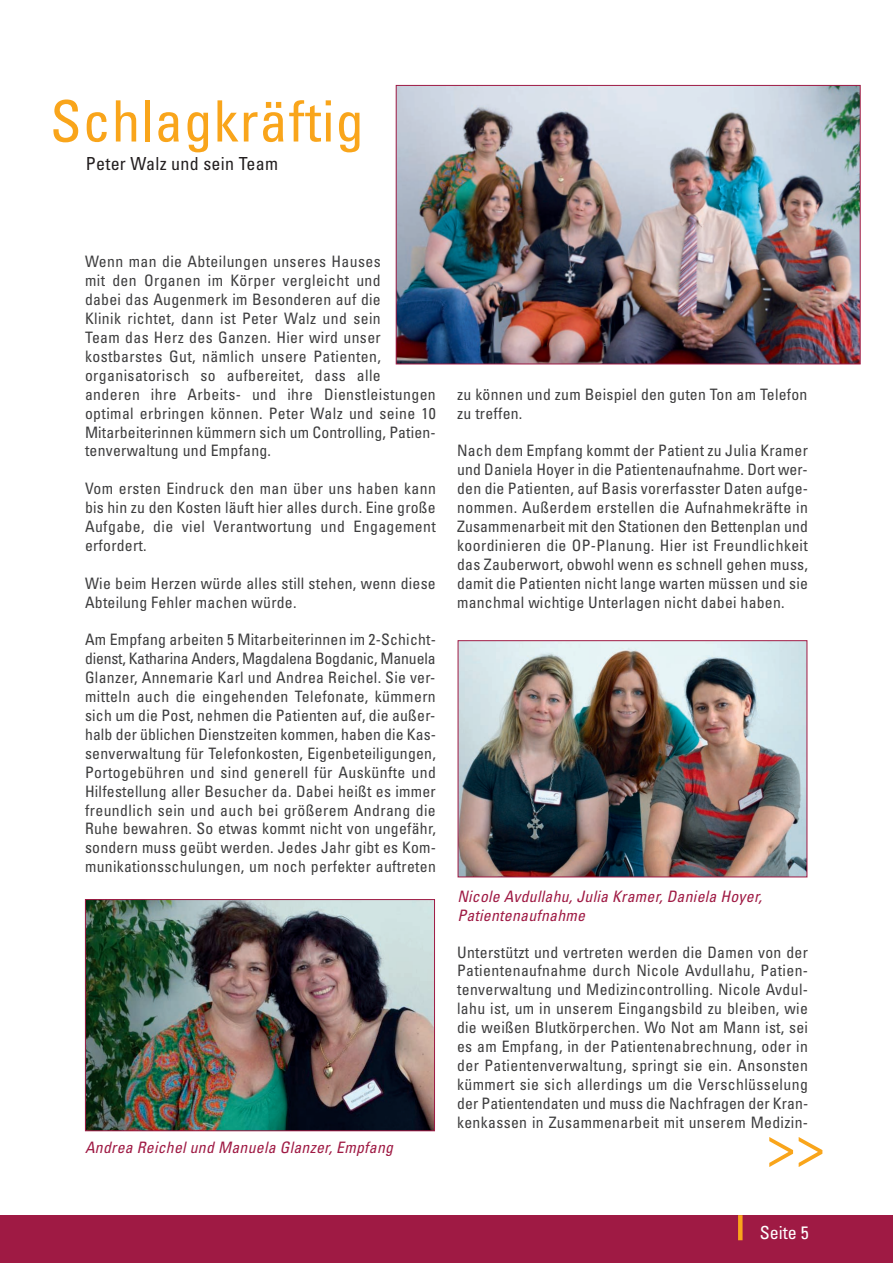
<style>
.page{position:relative;width:893px;height:1263px;background:#fff}
.page>*{position:absolute;margin:0;border:0;box-sizing:border-box;transform-origin:0 0}
.t1{font:condensed 57px "Univers";letter-spacing:.015em;color:#f9a51b}
.t2{font:condensed 18px "Univers";letter-spacing:.015em;color:#231f20}
.t3{font:condensed 18px "Univers";color:#fff}
.t4{font:condensed 15.75px/18.9px "Univers";letter-spacing:.02em;color:#3e3e3f;text-align:justify}
.t5{font:italic condensed 15.75px/18.9px "Univers";letter-spacing:.02em;color:#9f1a44}
</style>
<div class="page">
<div style="left:0;top:1215px;width:893px;height:48px;background:#9f1a44"></div>
<hr style="left:738px;top:1215px;width:4px;height:25px;background:#f9a51b">
<img style="left:87px;top:901px;width:346px;height:228px">
<div style="left:85px;top:899px;width:350px;height:232px;border:1px solid #9f1a44"></div>
<img style="left:460px;top:642px;width:345px;height:233px">
<div style="left:458px;top:640px;width:349px;height:237px;border:1px solid #9f1a44"></div>
<img style="left:398px;top:87px;width:461px;height:275px">
<div style="left:396px;top:85px;width:465px;height:279px;border:1px solid #9f1a44"></div>
<h1 class="t1" style="left:50px;top:100px;width:316px">Schlagkräftig</h1>
<p class="t2" style="left:86px;top:157px;width:194px">Peter Walz und sein Team</p>
<p class="t4" style="left:85px;top:254px;width:352px;text-align:left">Wenn man die Abteilungen unseres Hauses<br>mit den Organen im Körper vergleicht und<br>dabei das Augenmerk im Besonderen auf die<br>Klinik richtet, dann ist Peter Walz und sein<br>Team das Herz des Ganzen. Hier wird unser kostbarstes Gut, nämlich unsere Patienten, organisatorisch so aufbereitet, dass alle anderen ihre Arbeits- und ihre Dienstleistungen optimal erbringen können. Peter Walz und seine 10<br>Mitarbeiterinnen kümmern sich um Controlling, Patien&shy;tenverwaltung und Empfang.</p>
<p class="t4" style="left:85px;top:480px;width:352px">Vom ersten Eindruck den man über uns haben kann bis hin zu den Kosten läuft hier alles durch. Eine große Aufgabe, die viel Verantwortung und Engagement erfordert.</p>
<p class="t4" style="left:85px;top:575px;width:352px">Wie beim Herzen würde alles still stehen, wenn diese<br>Abteilung Fehler machen würde.</p>
<p class="t4" style="left:85px;top:632px;width:353px">Am Empfang arbeiten 5 Mitarbeiterinnen im 2-Schicht&shy;dienst, Katharina Anders, Magdalena Bogdanic, Manuela Glanzer, Annemarie Karl und Andrea Reichel. Sie ver&shy;mitteln auch die eingehenden Telefonate, kümmern sich um die Post, nehmen die Patienten auf, die außer&shy;halb der üblichen Dienstzeiten kommen, haben die Kas&shy;senverwaltung für Telefonkosten, Eigenbeteiligungen, Portogebühren und sind generell für Auskünfte und Hilfestellung aller Besucher da. Dabei heißt es immer freundlich sein und auch bei größerem Andrang die Ruhe bewahren. So etwas kommt nicht von ungefähr, sondern muss geübt werden. Jedes Jahr gibt es Kom&shy;munikationsschulungen, um noch perfekter auftreten</p>
<p class="t5" style="left:85px;top:1139px;width:309px">Andrea Reichel und Manuela Glanzer, Empfang</p>
<p class="t4" style="left:457px;top:386px;width:352px">zu können und zum Beispiel den guten Ton am Telefon zu treffen.</p>
<p class="t4" style="left:457px;top:443px;width:353px">Nach dem Empfang kommt der Patient zu Julia Kramer und Daniela Hoyer in die Patientenaufnahme. Dort wer&shy;den die Patienten, auf Basis vorerfasster Daten aufge&shy;nommen. Außerdem erstellen die Aufnahmekräfte in Zusammenarbeit mit den Stationen den Bettenplan und koordinieren die OP-Planung. Hier ist Freundlichkeit das Zauberwort, obwohl wenn es schnell gehen muss, damit die Patienten nicht lange warten müssen und sie manchmal wichtige Unterlagen nicht dabei haben.</p>
<p class="t5" style="left:457px;top:888px;width:306px">Nicole Avdullahu, Julia Kramer, Daniela Hoyer,<br>Patientenaufnahme</p>
<p class="t4" style="left:457px;top:944px;width:353px">Unterstützt und vertreten werden die Damen von der Patientenaufnahme durch Nicole Avdullahu, Patien&shy;tenverwaltung und Medizincontrolling. Nicole Avdul&shy;lahu ist, um in unserem Eingangsbild zu bleiben, wie die weißen Blutkörperchen. Wo Not am Mann ist, sei es am Empfang, in der Patientenabrechnung, oder in der Patientenverwaltung, springt sie ein. Ansonsten kümmert sie sich allerdings um die Verschlüsselung der Patientendaten und muss die Nachfragen der Kran&shy;kenkassen in Zusammenarbeit mit unserem Medizin-</p>
<h1 class="t1" style="left:767px;top:1125px;width:59px">&gt;&gt;</h1>
<p class="t3" style="left:760px;top:1226px;width:50px">Seite 5</p>
</div>
